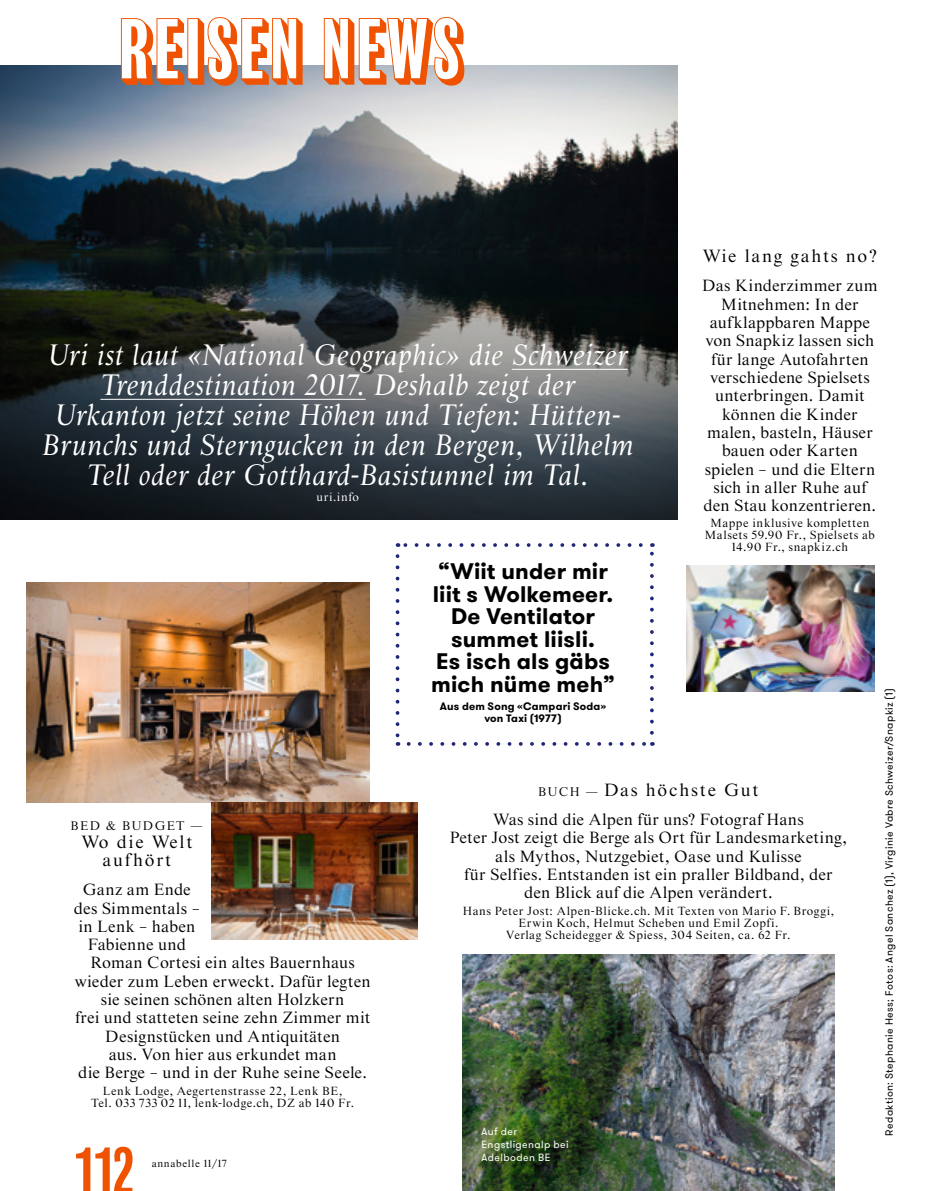
<style>
.page{position:relative;width:936px;height:1191px;background:#fff}
.page>*{position:absolute;margin:0;border:0;box-sizing:border-box;transform-origin:0 0}
.Pagina_L{font:condensed 60.9px "Balboa";color:#ef5200}
.TX_Starling_mittig_k{font:italic 30px/30px "Starling";letter-spacing:.015em;color:#fff;text-align:center}
.TX_Walsheim_15{font:700 22.5px/22.5px "GT Walsheim";letter-spacing:.005em;color:#000;text-align:center}
.TI_Starling_mittig_1{font:18px/18px "Starling";letter-spacing:.1em;color:#000;text-align:center}
.TX_Starling_mittig_1{font:16.5px/18.3px "Starling";letter-spacing:.01em;color:#000;text-align:center}
.TI_Starling_mittig_1-2{font:12.75px "Starling";letter-spacing:.1em;color:#000}
.Hinweis_Starling_mit{font:12px/12px "Starling";letter-spacing:.04em;color:#000;text-align:center}
.Hinweis_Starling_mit-2{font:12px "Starling";letter-spacing:.06em;color:#fff}
.HInweis_Walsheim_mit{font:700 10.8px/12px "GT Walsheim";letter-spacing:.015em;color:#000;text-align:center}
.AU_gestuerzt{font:10.5px "GT Walsheim";letter-spacing:.035em;color:#000}
.LE_links_7{font:10.5px/12.8px "GT Walsheim";letter-spacing:.04em;color:#fff}
.Pagina_L-2{font:10.5px "Starling";letter-spacing:.06em;color:#000}
.s1{font-size:12.75px}
</style>
<div class="page">
<img style="left:0;top:65px;width:677px;height:454px">
<img style="left:686px;top:566px;width:188px;height:125px">
<img style="left:462px;top:954px;width:372px;height:237px">
<img style="left:27px;top:583px;width:343px;height:219px">
<img style="left:211px;top:802px;width:207px;height:138px">
<svg style="left:408px;top:742px;width:238px;height:4px"></svg>
<svg style="left:395px;top:556px;width:4px;height:190px"></svg>
<svg style="left:650px;top:543px;width:3px;height:190px"></svg>
<svg style="left:397px;top:543px;width:243px;height:4px"></svg>
<svg style="left:121px;top:17px;width:181px;height:69px"></svg>
<svg style="left:323px;top:17px;width:141px;height:69px"></svg>
<hr style="left:511px;top:369px;width:116px;height:1px;background:#fff">
<hr style="left:100px;top:399px;width:265px;height:1px;background:#fff">
<p class="TX_Starling_mittig_k" style="left:42px;top:341px;width:593px">Uri ist laut «National Geographic» die Schweizer Trenddestination 2017. Deshalb zeigt der Urkanton jetzt seine Höhen und Tiefen: Hütten-Brunchs und Sterngucken in den Bergen, Wilhelm Tell oder der Gotthard-Basistunnel im Tal.</p>
<p class="Hinweis_Starling_mit-2" style="left:316px;top:490px;width:44px">uri.info</p>
<p class="TI_Starling_mittig_1" style="left:702px;top:248px;width:176px">Wie lang gahts no?</p>
<p class="TX_Starling_mittig_1" style="left:702px;top:277px;width:177px">Das Kinderzimmer zum<br>Mitnehmen: In der aufklappbaren Mappe von Snapkiz lassen sich für lange Autofahrten verschiedene Spielsets unterbringen. Damit können die Kinder malen, basteln, Häuser bauen oder Karten spielen – und die Eltern sich in aller Ruhe auf den Stau konzentrieren.</p>
<p class="Hinweis_Starling_mit" style="left:705px;top:517px;width:171px">Mappe inklusive kompletten<br>Malsets 59.90 Fr., Spielsets ab<br>14.90 Fr., snapkiz.ch</p>
<p class="TI_Starling_mittig_1-2" style="left:71px;top:818px;width:134px">BED &amp; BUDGET —</p>
<p class="TI_Starling_mittig_1" style="left:81px;top:833px;width:112px">Wo die Welt aufhört</p>
<p class="TX_Starling_mittig_1" style="left:83px;top:881px;width:110px">Ganz am Ende</p>
<p class="TX_Starling_mittig_1" style="left:74px;top:899px;width:128px">des Simmentals –</p>
<p class="TX_Starling_mittig_1" style="left:78px;top:917px;width:118px">in Lenk – haben</p>
<p class="TX_Starling_mittig_1" style="left:88px;top:936px;width:100px">Fabienne und</p>
<p class="TX_Starling_mittig_1" style="left:90px;top:954px;width:266px">Roman Cortesi ein altes Bauernhaus</p>
<p class="TX_Starling_mittig_1" style="left:75px;top:972px;width:297px">wieder zum Leben erweckt. Dafür legten</p>
<p class="TX_Starling_mittig_1" style="left:101px;top:991px;width:245px">sie seinen schönen alten Holzkern</p>
<p class="TX_Starling_mittig_1" style="left:75px;top:1009px;width:297px">frei und statteten seine zehn Zimmer mit</p>
<p class="TX_Starling_mittig_1" style="left:105px;top:1027px;width:236px">Designstücken und Antiquitäten</p>
<p class="TX_Starling_mittig_1" style="left:109px;top:1045px;width:229px">aus. Von hier aus erkundet man</p>
<p class="TX_Starling_mittig_1" style="left:78px;top:1064px;width:290px">die Berge – und in der Ruhe seine Seele.</p>
<p class="Hinweis_Starling_mit" style="left:91px;top:1084px;width:264px">Lenk Lodge, Aegertenstrasse 22, Lenk BE,<br>Tel. 033 733 02 11, lenk-lodge.ch, DZ ab 140 Fr.</p>
<p class="Pagina_L" style="left:74px;top:1139px;width:61px">112</p>
<p class="Pagina_L-2" style="left:152px;top:1157px;width:77px">annabelle 11/17</p>
<p class="TX_Walsheim_15" style="left:431px;top:560px;width:185px">“Wiit under mir liit s Wolkemeer.<br>De Ventilator summet liisli.<br>Es isch als gäbs mich nüme meh”</p>
<p class="HInweis_Walsheim_mit" style="left:440px;top:700px;width:168px">Aus dem Song «Campari Soda» von Taxi (1977)</p>
<p class="TI_Starling_mittig_1" style="left:538px;top:781px;width:222px"><span class="s1">BUCH —</span> Das höchste Gut</p>
<p class="TX_Starling_mittig_1" style="left:450px;top:811px;width:398px">Was sind die Alpen für uns? Fotograf Hans<br>Peter Jost zeigt die Berge als Ort für Landesmarketing, als Mythos, Nutzgebiet, Oase und Kulisse<br>für Selfies. Entstanden ist ein praller Bildband, der den Blick auf die Alpen verändert.</p>
<p class="Hinweis_Starling_mit" style="left:462px;top:905px;width:373px">Hans Peter Jost: Alpen-Blicke.ch. Mit Texten von Mario F. Broggi,<br>Erwin Koch, Helmut Scheben und Emil Zopfi.<br>Verlag Scheidegger &amp; Spiess, 304 Seiten, ca. 62 Fr.</p>
<p class="LE_links_7" style="left:481px;top:1125px;width:88px">Auf der<br>Engstligenalp bei<br>Adelboden BE</p>
<p class="AU_gestuerzt" style="left:882px;top:1135px;width:449px;rotate:-90deg">Redaktion: Stephanie Hess; Fotos: Angel Sanchez (1), Virginie Vabre Schweizer/Snapkiz (1)</p>
</div>
